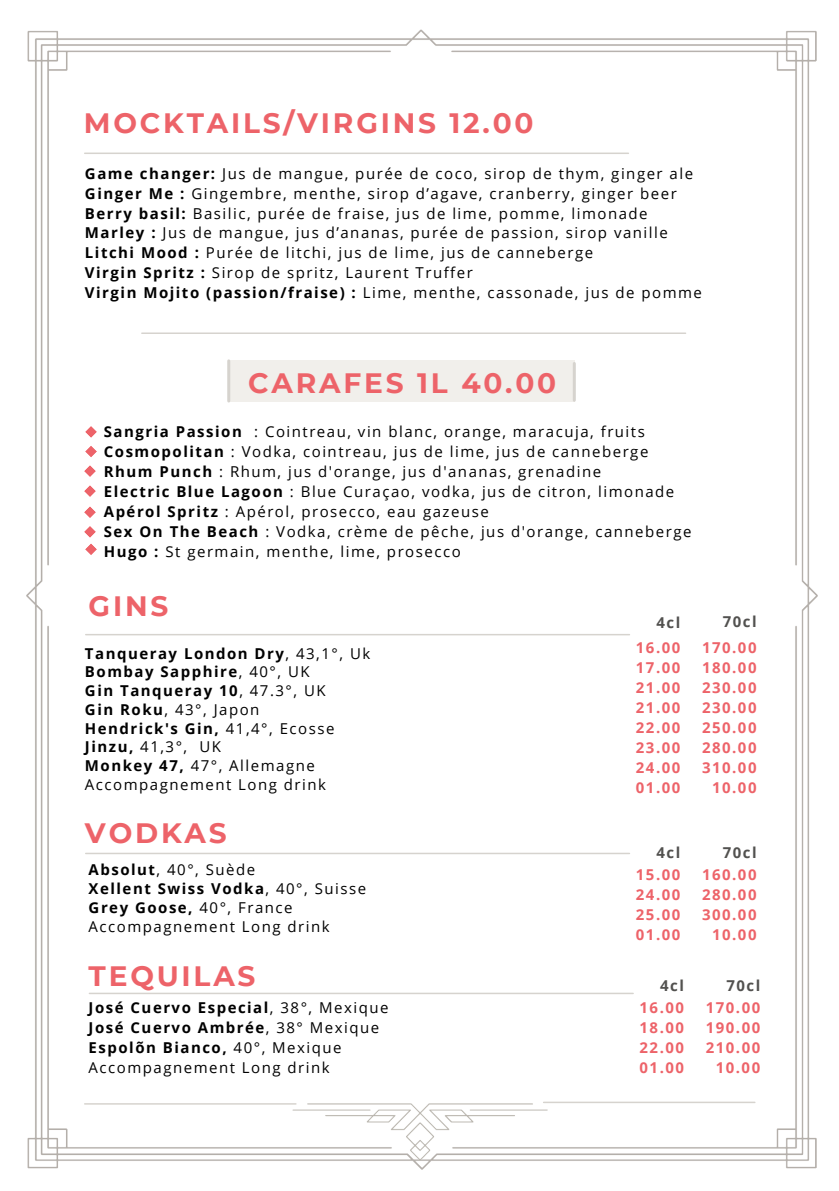
<style>
.page{position:relative;width:839px;height:1191px;background:#fff}
.page>*{position:absolute;margin:0;border:0;box-sizing:border-box;transform-origin:0 0}
.t1{font:700 28px "Montserrat";letter-spacing:.1em;color:#ed6369}
.t2{font:15px/18.8px "Open Sans";letter-spacing:.1em;color:#000}
.t3{font:700 15px "Open Sans";letter-spacing:.1em;color:#000}
.t4{font:700 15px/20px "Open Sans";letter-spacing:.1em;color:#ed6369;text-align:right}
.t5{font:700 15px "Open Sans";letter-spacing:.1em;color:#52514f}
.s1{font-weight:700}
.s2{font-weight:400}
</style>
<div class="page">
<img style="left:26px;top:29px;width:792px;height:1141px">
<hr style="left:86px;top:634px;width:543px;height:1px;background:#d6d3ce">
<div style="left:230px;top:360px;width:344px;height:42px;background:#f1efeb"></div>
<hr style="left:227px;top:361px;width:3px;height:40px;background:#d6d3ce">
<hr style="left:572px;top:363px;width:3px;height:37px;background:#d6d3ce">
<svg style="left:84px;top:465px;width:12px;height:12px"></svg>
<svg style="left:85px;top:426px;width:12px;height:12px"></svg>
<svg style="left:84px;top:485px;width:12px;height:12px"></svg>
<svg style="left:85px;top:445px;width:12px;height:13px"></svg>
<hr style="left:85px;top:1103px;width:211px;height:2px;background:#d6d3ce">
<hr style="left:543px;top:1102px;width:211px;height:1px;background:#d6d3ce">
<img style="left:292px;top:1103px;width:255px;height:57px">
<svg style="left:84px;top:506px;width:12px;height:12px"></svg>
<hr style="left:85px;top:153px;width:543px;height:1px;background:#d6d3ce">
<hr style="left:142px;top:333px;width:543px;height:1px;background:#d6d3ce">
<hr style="left:86px;top:853px;width:543px;height:1px;background:#d6d3ce">
<hr style="left:89px;top:993px;width:544px;height:1px;background:#d6d3ce">
<svg style="left:84px;top:526px;width:13px;height:29px"></svg>
<h1 class="t1" style="left:84px;top:106px;width:451px">MOCKTAILS/VIRGINS 12.00</h1>
<p class="t2" style="left:85px;top:164px;width:609px"><span class="s1">Game changer:</span> Jus de mangue, purée de coco, sirop de thym, ginger ale</p>
<p class="t2" style="left:85px;top:184px;width:593px"><span class="s1">Ginger Me :</span> Gingembre, menthe, sirop d’agave, cranberry, ginger beer</p>
<p class="t2" style="left:85px;top:203px;width:564px"><span class="s1">Berry basil:</span> Basilic, purée de fraise, jus de lime, pomme, limonade</p>
<p class="t2" style="left:85px;top:223px;width:584px"><span class="s1">Marley :</span> Jus de mangue, jus d’ananas, purée de passion, sirop vanille</p>
<p class="t2" style="left:85px;top:243px;width:509px"><span class="s1">Litchi Mood :</span> Purée de litchi, jus de lime, jus de canneberge</p>
<h2 class="t2" style="left:85px;top:263px;width:389px"><span class="s1">Virgin Spritz :</span> Sirop de spritz, Laurent Truffer</h2>
<h2 class="t2" style="left:85px;top:283px;width:618px"><span class="s1">Virgin Mojito (passion/fraise) :</span> Lime, menthe, cassonade, jus de pomme</h2>
<p class="t1" style="left:248px;top:365px;width:309px">CARAFES 1L 40.00</p>
<p class="t2" style="left:104px;top:422px;width:542px"><span class="s1">Sangria Passion</span> : Cointreau, vin blanc, orange, maracuja, fruits</p>
<p class="t2" style="left:104px;top:442px;width:546px"><span class="s1">Cosmopolitan</span> : Vodka, cointreau, jus de lime, jus de canneberge</p>
<h1 class="t2" style="left:104px;top:462px;width:499px"><span class="s1">Rhum Punch</span> : Rhum, jus d'orange, jus d'ananas, grenadine</h1>
<h2 class="t2" style="left:104px;top:482px;width:572px"><span class="s1">Electric Blue Lagoon</span> : Blue Curaçao, vodka, jus de citron, limonade</h2>
<h2 class="t2" style="left:104px;top:502px;width:386px"><span class="s1">Apérol Spritz</span> : Apérol, prosecco, eau gazeuse</h2>
<p class="t2" style="left:104px;top:522px;width:589px"><span class="s1">Sex On The Beach</span> : Vodka, crème de pêche, jus d'orange, canneberge</p>
<p class="t2" style="left:104px;top:542px;width:358px"><span class="s1">Hugo :</span> St germain, menthe, lime, prosecco</p>
<h1 class="t1" style="left:89px;top:589px;width:81px">GINS</h1>
<p class="t3" style="left:85px;top:643px;width:287px">Tanqueray London Dry<span class="s2">, 43,1°, Uk</span></p>
<p class="t3" style="left:85px;top:661px;width:226px">Bombay Sapphire<span class="s2">, 40°, UK</span></p>
<p class="t3" style="left:85px;top:680px;width:242px">Gin Tanqueray 10<span class="s2">, 47.3°, UK</span></p>
<p class="t2" style="left:85px;top:700px;width:176px"><span class="s1">Gin Roku</span>, 43°, Japon</p>
<p class="t3" style="left:85px;top:718px;width:251px">Hendrick's Gin, <span class="s2">41,4°, Ecosse</span></p>
<p class="t3" style="left:85px;top:736px;width:104px">Jinzu, <span class="s2">41,3°,</span></p>
<p class="t2" style="left:85px;top:737px;width:231px;text-indent:115px">UK<br><span class="s1">Monkey 47,</span> 47°, Allemagne</p>
<h1 class="t2" style="left:85px;top:775px;width:242px">Accompagnement Long drink</h1>
<h2 class="t1" style="left:85px;top:816px;width:143px">VODKAS</h2>
<h2 class="t2" style="left:89px;top:860px;width:168px"><span class="s1">Absolut</span>, 40°, Suède</h2>
<p class="t3" style="left:89px;top:878px;width:279px">Xellent Swiss Vodka<span class="s2">, 40°, Suisse</span></p>
<p class="t3" style="left:89px;top:897px;width:205px">Grey Goose, <span class="s2">40°, France</span></p>
<p class="t2" style="left:89px;top:916px;width:242px">Accompagnement Long drink</p>
<h2 class="t1" style="left:89px;top:959px;width:168px">TEQUILAS</h2>
<h2 class="t3" style="left:89px;top:997px;width:301px">José Cuervo Especial<span class="s2">, 38°, Mexique</span></h2>
<p class="t3" style="left:89px;top:1017px;width:292px">José Cuervo Ambrée<span class="s2">, 38° Mexique</span></p>
<p class="t3" style="left:89px;top:1037px;width:254px">Espolõn Bianco, <span class="s2">40°, Mexique</span></p>
<p class="t2" style="left:89px;top:1058px;width:242px">Accompagnement Long drink</p>
<p class="t5" style="left:656px;top:612px;width:25px">4cl</p>
<p class="t5" style="left:722px;top:611px;width:35px">70cl</p>
<p class="t4" style="left:636px;top:637px;width:46px;text-align:justify">16.00<br>17.00<br>21.00<br>21.00<br>22.00<br>23.00<br>24.00<br>01.00</p>
<p class="t4" style="left:702px;top:637px;width:56px">170.00<br>180.00<br>230.00<br>230.00<br>250.00<br>280.00<br>310.00<br>10.00</p>
<h1 class="t5" style="left:656px;top:842px;width:25px">4cl</h1>
<h2 class="t5" style="left:722px;top:842px;width:35px">70cl</h2>
<h2 class="t4" style="left:636px;top:865px;width:46px;text-align:justify">15.00<br>24.00<br>25.00<br>01.00</h2>
<p class="t4" style="left:702px;top:865px;width:56px">160.00<br>280.00<br>300.00<br>10.00</p>
<p class="t5" style="left:660px;top:975px;width:25px">4cl</p>
<h2 class="t5" style="left:726px;top:975px;width:35px">70cl</h2>
<h2 class="t4" style="left:639px;top:998px;width:46px;text-align:justify">16.00<br>18.00<br>22.00<br>01.00</h2>
<p class="t4" style="left:705px;top:998px;width:56px">170.00<br>190.00<br>210.00<br>10.00</p>
</div>
